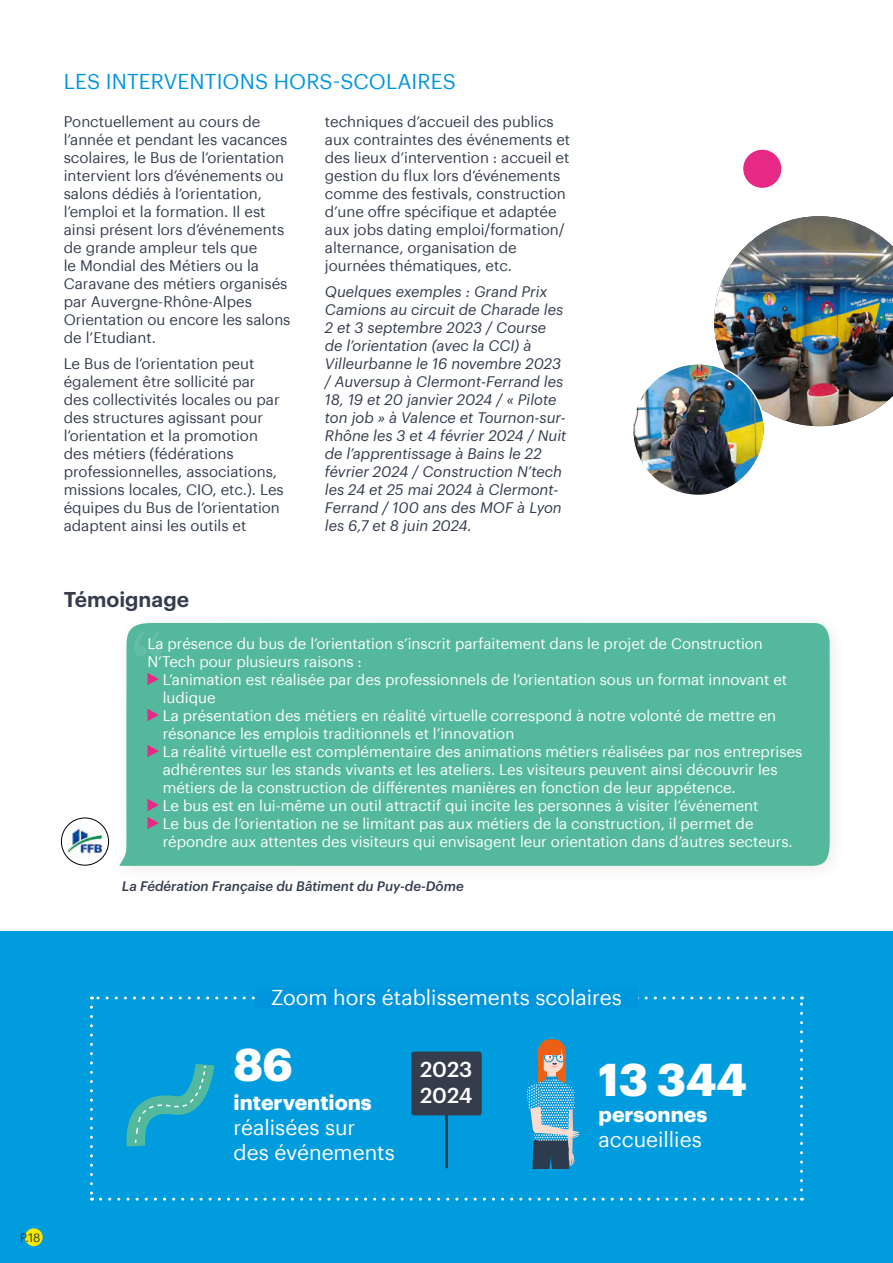
<style>
.page{position:relative;width:893px;height:1263px;background:#fff}
.page>*{position:absolute;margin:0;border:0;box-sizing:border-box;transform-origin:0 0}
.t1{font:700 45px "Graphik";color:#fff}
.t2{font:500 21.15px/25.3px "Graphik";letter-spacing:-.005em;color:#fff}
.t3{font:21px/25.2px "Graphik";color:#fff}
.t4{font:21px "Graphik";letter-spacing:.005em;color:#0096de}
.t5{font:700 21px "Graphik";color:#fff}
.t6{font:600 21px "Graphik";color:#353d4d}
.t7{font:15px/18px "Graphik";color:#353d4d}
.t8{font:15px/18px "Graphik";color:#fff}
.t9{font:italic 15px/18px "Graphik";color:#353d4d}
.t10{font:italic 500 13.5px "Graphik";color:#353d4d}
.t11{font:12px "Graphik";color:#353d4d}
</style>
<div class="page">
<div style="left:0;top:931px;width:893px;height:332px;background:#009cdd"></div>
<img style="left:714px;top:216px;width:179px;height:210px">
<img style="left:634px;top:364px;width:129px;height:130px">
<div style="left:743px;top:150px;width:38px;height:38px;background:#e62984;border-radius:50%"></div>
<svg style="left:90px;top:1007px;width:3px;height:193px"></svg>
<svg style="left:100px;top:1197px;width:702px;height:3px"></svg>
<svg style="left:800px;top:996px;width:3px;height:194px"></svg>
<svg style="left:91px;top:996px;width:701px;height:3px"></svg>
<div style="left:411px;top:1051px;width:71px;height:64px;background:#353d4d;border-radius:3px"></div>
<svg style="left:527px;top:1039px;width:52px;height:129px"></svg>
<hr style="left:445px;top:1114px;width:3px;height:54px;background:#353d4d">
<svg style="left:126px;top:1063px;width:88px;height:84px"></svg>
<div style="left:255px;top:987px;width:383px;height:21px;background:#0096de"></div>
<svg style="left:61px;top:818px;width:48px;height:47px"></svg>
<img style="left:68px;top:823px;width:34px;height:34px">
<div style="left:61px;top:817px;width:48px;height:48px;border:1px solid #000;border-radius:50%"></div>
<div style="left:119px;top:623px;width:684px;height:243px;background:#53b89c"></div>
<svg style="left:147px;top:673px;width:12px;height:12px"></svg>
<svg style="left:147px;top:709px;width:12px;height:12px"></svg>
<svg style="left:147px;top:745px;width:12px;height:12px"></svg>
<svg style="left:147px;top:799px;width:12px;height:12px"></svg>
<svg style="left:147px;top:817px;width:12px;height:12px"></svg>
<svg style="left:134px;top:631px;width:28px;height:25px"></svg>
<svg style="left:803px;top:623px;width:29px;height:245px;background:#63bea5"></svg>
<div style="left:25px;top:1228px;width:18px;height:18px;background:#f8e800;border-radius:50%"></div>
<h3 class="t4" style="left:64px;top:66px;width:394px">LES INTERVENTIONS HORS-SCOLAIRES</h3>
<p class="t7" style="left:64px;top:111px;width:228px">Ponctuellement au cours de l’année et pendant les vacances scolaires, le Bus de l’orientation intervient lors d’événements ou salons dédiés à l’orientation, l’emploi et la formation. Il est ainsi présent lors d’événements de grande ampleur tels que<br>le Mondial des Métiers ou la<br>Caravane des métiers organisés par Auvergne-Rhône-Alpes<br>Orientation ou encore les salons de l’Etudiant.</p>
<p class="t7" style="left:64px;top:354px;width:222px">Le Bus de l’orientation peut également être sollicité par des collectivités locales ou par des structures agissant pour l’orientation et la promotion des métiers (fédérations professionnelles, associations, missions locales, CIO, etc.). Les équipes du Bus de l’orientation adaptent ainsi les outils et</p>
<h3 class="t6" style="left:64px;top:584px;width:127px">Témoignage</h3>
<p class="t7" style="left:325px;top:111px;width:247px">techniques d’accueil des publics aux contraintes des événements et des lieux d’intervention : accueil et gestion du flux lors d’événements comme des festivals, construction d’une offre spécifique et adaptée aux jobs dating emploi/formation/ alternance, organisation de journées thématiques, etc.</p>
<p class="t9" style="left:325px;top:282px;width:243px">Quelques exemples : Grand Prix<br>Camions au circuit de Charade les<br>2 et 3 septembre 2023 / Course de l’orientation (avec la CCI) à<br>Villeurbanne le 16 novembre 2023 / Auversup à Clermont-Ferrand les<br>18, 19 et 20 janvier 2024 / « Pilote ton job » à Valence et Tournon-sur-<br>Rhône les 3 et 4 février 2024 / Nuit de l’apprentissage à Bains le 22 février 2024 / Construction N’tech les 24 et 25 mai 2024 à Clermont-<br>Ferrand / 100 ans des MOF à Lyon les 6,7 et 8 juin 2024.</p>
<p class="t8" style="left:147px;top:633px;width:617px">La présence du bus de l’orientation s’inscrit parfaitement dans le projet de Construction<br>N’Tech pour plusieurs raisons :</p>
<p class="t8" style="left:163px;top:669px;width:641px">L’animation est réalisée par des professionnels de l’orientation sous un format innovant et ludique<br>La présentation des métiers en réalité virtuelle correspond à notre volonté de mettre en résonance les emplois traditionnels et l’innovation<br>La réalité virtuelle est complémentaire des animations métiers réalisées par nos entreprises adhérentes sur les stands vivants et les ateliers. Les visiteurs peuvent ainsi découvrir les métiers de la construction de différentes manières en fonction de leur appétence.<br>Le bus est en lui-même un outil attractif qui incite les personnes à visiter l’événement<br>Le bus de l’orientation ne se limitant pas aux métiers de la construction, il permet de répondre aux attentes des visiteurs qui envisagent leur orientation dans d’autres secteurs.</p>
<p class="t10" style="left:122px;top:876px;width:343px">La Fédération Française du Bâtiment du Puy-de-Dôme</p>
<p class="t11" style="left:20px;top:1229px;width:22px">P.18</p>
<h3 class="t3" style="left:271px;top:983px;width:352px">Zoom hors établissements scolaires</h3>
<h1 class="t1" style="left:234px;top:1030px;width:61px">86</h1>
<h3 class="t5" style="left:234px;top:1086px;width:140px">interventions</h3>
<h3 class="t3" style="left:234px;top:1113px;width:163px">réalisées sur des événements</h3>
<h2 class="t2" style="left:420px;top:1055px;width:54px">2023<br>2024</h2>
<h1 class="t1" style="left:598px;top:1045px;width:150px">13 344</h1>
<h3 class="t5" style="left:598px;top:1098px;width:110px">personnes</h3>
<h3 class="t3" style="left:598px;top:1125px;width:105px">accueillies</h3>
</div>
